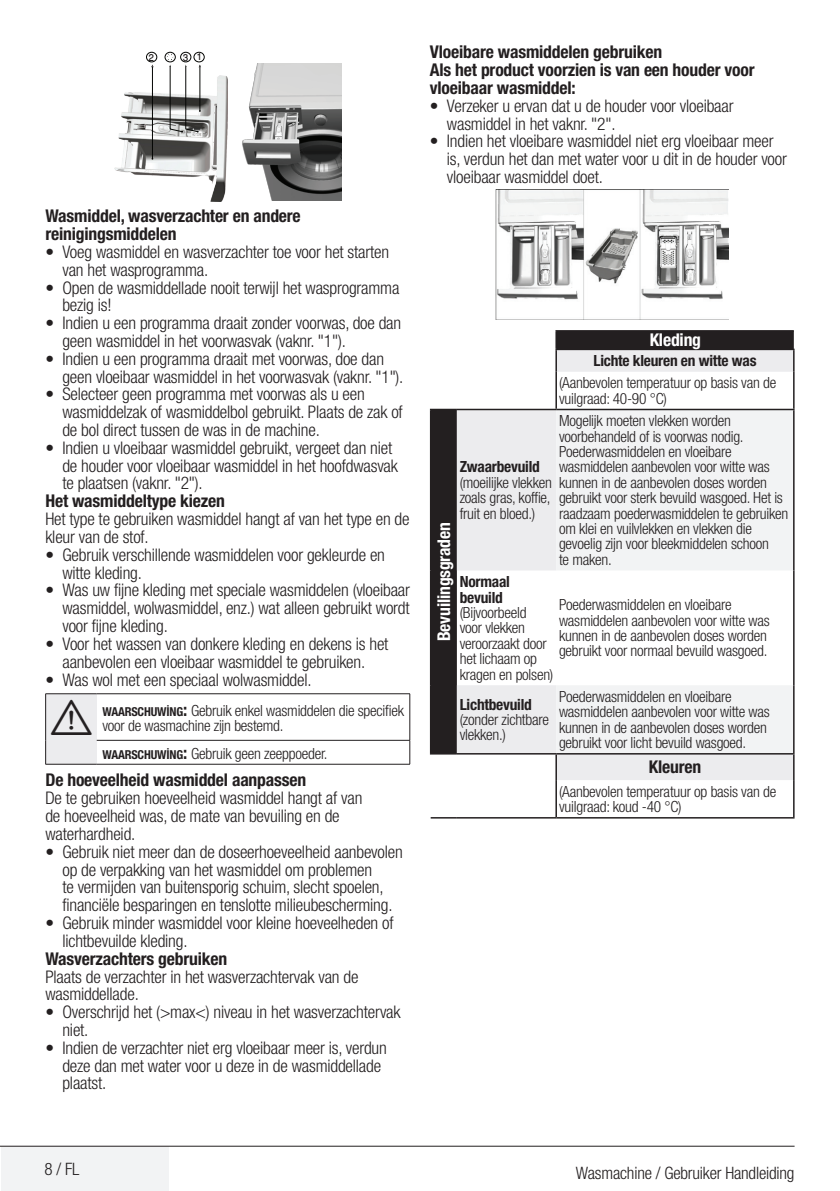
<style>
.page{position:relative;width:840px;height:1191px;background:#fff}
.page>*{position:absolute;margin:0;border:0;box-sizing:border-box;transform-origin:0 0}
.t1{font:44px "ZIWARNUN";color:#231f20}
.t2{font:700 condensed 17.6px/18px "Helvetica Neue LT Pro";letter-spacing:-.01em;color:#231f20}
.t3{font:700 condensed 17.6px "Helvetica Neue LT Pro";letter-spacing:-.01em;color:#fff}
.t4{font:300 condensed 17.4px/17.8px "Helvetica Neue LT Pro";letter-spacing:-.01em;color:#231f20}
.t5{font:300 condensed 17.2px "Helvetica Neue LT Pro";letter-spacing:-.01em;color:#231f20}
.t6{font:300 condensed 15.4px/15.4px "Helvetica Neue LT Pro";letter-spacing:-.015em;color:#231f20}
.t7{font:700 condensed 15.4px/15.4px "Helvetica Neue LT Pro";letter-spacing:-.015em;color:#231f20}
.t8{font:500 13.6px "Win Soft Pro";color:#231f20}
.s1{font-weight:700;font-size:12.4px}
.s2{font-weight:700;font-size:17.6px}
.s3{font-stretch:normal}
</style>
<div class="page">
<div style="left:1px;top:1146px;width:167px;height:45px;background:#f2f3f4"></div>
<hr style="left:0;top:1145px;width:794px;height:1px;background:#231f20">
<img style="left:114px;top:76px;width:114px;height:125px">
<div style="left:164px;top:52px;width:12px;height:10px;border:1px solid #040503;border-radius:50%"></div>
<hr style="left:152px;top:66px;width:1px;height:93px;background:#040503">
<div style="left:146px;top:52px;width:11px;height:10px;border:1px solid #040503;border-radius:50%"></div>
<svg style="left:165px;top:51px;width:53px;height:82px"></svg>
<img style="left:242px;top:63px;width:99px;height:138px">
<div style="left:46px;top:694px;width:51px;height:70px;background:#ececee"></div>
<hr style="left:45px;top:764px;width:52px;height:1px;background:#231f20">
<hr style="left:45px;top:693px;width:52px;height:1px;background:#231f20">
<hr style="left:45px;top:694px;width:1px;height:46px;background:#231f20">
<hr style="left:97px;top:693px;width:313px;height:1px;background:#231f20">
<hr style="left:409px;top:694px;width:1px;height:46px;background:#231f20">
<svg style="left:45px;top:740px;width:1px;height:24px"></svg>
<hr style="left:97px;top:764px;width:313px;height:1px;background:#231f20">
<hr style="left:97px;top:740px;width:313px;height:1px;background:#231f20">
<svg style="left:409px;top:740px;width:1px;height:24px"></svg>
<img style="left:495px;top:190px;width:233px;height:129px">
<svg style="left:430px;top:332px;width:363px;height:421px;fill:#231f20"></svg>
<svg style="left:456px;top:349px;width:336px;height:431px;fill:#ececee"></svg>
<svg style="left:556px;top:410px;width:236px;height:343px;fill:#f2f3f4"></svg>
<hr style="left:555px;top:330px;width:238px;height:2px;background:#231f20">
<hr style="left:555px;top:349px;width:239px;height:1px;background:#231f20">
<svg style="left:555px;top:331px;width:1px;height:41px"></svg>
<hr style="left:792px;top:350px;width:2px;height:22px;background:#231f20">
<hr style="left:555px;top:372px;width:1px;height:37px;background:#231f20">
<hr style="left:792px;top:372px;width:2px;height:37px;background:#231f20">
<hr style="left:429px;top:410px;width:2px;height:160px;background:#231f20">
<hr style="left:429px;top:570px;width:2px;height:115px;background:#231f20">
<hr style="left:429px;top:685px;width:2px;height:68px;background:#231f20">
<svg style="left:429px;top:409px;width:27px;height:1px"></svg>
<hr style="left:456px;top:409px;width:100px;height:1px;background:#231f20">
<hr style="left:792px;top:410px;width:2px;height:160px;background:#231f20">
<hr style="left:556px;top:409px;width:238px;height:1px;background:#231f20">
<hr style="left:792px;top:570px;width:2px;height:115px;background:#231f20">
<hr style="left:792px;top:685px;width:2px;height:68px;background:#231f20">
<svg style="left:429px;top:753px;width:27px;height:1px"></svg>
<hr style="left:456px;top:753px;width:100px;height:1px;background:#231f20">
<svg style="left:555px;top:754px;width:1px;height:26px"></svg>
<hr style="left:792px;top:754px;width:2px;height:26px;background:#231f20">
<hr style="left:556px;top:753px;width:238px;height:1px;background:#231f20">
<hr style="left:555px;top:780px;width:1px;height:37px;background:#231f20">
<hr style="left:792px;top:780px;width:2px;height:37px;background:#231f20">
<svg style="left:430px;top:817px;width:26px;height:1px"></svg>
<hr style="left:456px;top:817px;width:100px;height:1px;background:#231f20">
<hr style="left:556px;top:817px;width:238px;height:1px;background:#231f20">
<p class="t8" style="left:148px;top:47px;width:7px">2</p>
<p class="t8" style="left:183px;top:47px;width:20px">3 1</p>
<p class="t2" style="left:45px;top:207px;width:257px">Wasmiddel, wasverzachter en andere reinigingsmiddelen</p>
<p class="t4" style="left:62px;top:243px;width:328px;text-indent:-17px">• Voeg wasmiddel en wasverzachter toe voor het starten van het wasprogramma.</p>
<p class="t4" style="left:62px;top:278px;width:338px;text-indent:-17px">• Open de wasmiddellade nooit terwijl het wasprogramma bezig is!</p>
<p class="t4" style="left:62px;top:314px;width:340px;text-indent:-17px">• Indien u een programma draait zonder voorwas, doe dan geen wasmiddel in het voorwasvak (vaknr. "1").</p>
<p class="t4" style="left:62px;top:349px;width:342px;text-indent:-17px">• Indien u een programma draait met voorwas, doe dan geen vloeibaar wasmiddel in het voorwasvak (vaknr. "1").</p>
<p class="t4" style="left:62px;top:385px;width:341px;text-indent:-17px">• Selecteer geen programma met voorwas als u een wasmiddelzak of wasmiddelbol gebruikt. Plaats de zak of de bol direct tussen de was in de machine.</p>
<p class="t4" style="left:62px;top:438px;width:337px;text-indent:-17px">• Indien u vloeibaar wasmiddel gebruikt, vergeet dan niet de houder voor vloeibaar wasmiddel in het hoofdwasvak te plaatsen (vaknr. "2").</p>
<p class="t2" style="left:45px;top:492px;width:181px">Het wasmiddeltype kiezen</p>
<p class="t4" style="left:45px;top:510px;width:365px">Het type te gebruiken wasmiddel hangt af van het type en de kleur van de stof.</p>
<p class="t4" style="left:62px;top:545px;width:324px;text-indent:-17px">• Gebruik verschillende wasmiddelen voor gekleurde en witte kleding.</p>
<p class="t4" style="left:62px;top:581px;width:349px;text-align:justify;text-indent:-17px">• Was uw fijne kleding met speciale wasmiddelen (vloeibaar wasmiddel, wolwasmiddel, enz.) wat alleen gebruikt wordt voor fijne kleding.</p>
<p class="t4" style="left:45px;top:634px;width:344px;text-align:center">• Voor het wassen van donkere kleding en dekens is het aanbevolen een vloeibaar wasmiddel te gebruiken.</p>
<p class="t4" style="left:45px;top:670px;width:267px">• Was wol met een speciaal wolwasmiddel.</p>
<h1 class="t1" style="left:51px;top:693px;width:44px">A</h1>
<p class="t6" style="left:102px;top:702px;width:303px"><span class="s1">WAARSCHUWING</span><span class="s2">:</span> Gebruik enkel wasmiddelen die specifiek voor de wasmachine zijn bestemd.</p>
<p class="t6" style="left:102px;top:745px;width:226px"><span class="s1">WAARSCHUWING</span><span class="s2">:</span> Gebruik geen zeeppoeder.</p>
<p class="t2" style="left:45px;top:771px;width:262px">De hoeveelheid wasmiddel aanpassen</p>
<p class="t4" style="left:45px;top:789px;width:318px">De te gebruiken hoeveelheid wasmiddel hangt af van de hoeveelheid was, de mate van bevuiling en de waterhardheid.</p>
<p class="t4" style="left:62px;top:842px;width:342px;text-indent:-17px">• Gebruik niet meer dan de doseerhoeveelheid aanbevolen op de verpakking van het wasmiddel om problemen<br>te vermijden van buitensporig schuim, slecht spoelen, financiële besparingen en tenslotte milieubescherming.</p>
<p class="t4" style="left:62px;top:913px;width:332px;text-indent:-17px">• Gebruik minder wasmiddel voor kleine hoeveelheden of lichtbevuilde kleding.</p>
<p class="t2" style="left:45px;top:949px;width:183px">Wasverzachters gebruiken</p>
<p class="t4" style="left:45px;top:967px;width:314px">Plaats de verzachter in het wasverzachtervak van de wasmiddellade.</p>
<p class="t4" style="left:62px;top:1003px;width:339px;text-indent:-17px">• Overschrijd het (&gt;max&lt;) niveau in het wasverzachtervak niet.</p>
<p class="t4" style="left:62px;top:1038px;width:326px;text-indent:-17px">• Indien de verzachter niet erg vloeibaar meer is, verdun deze dan met water voor u deze in de wasmiddellade plaatst.</p>
<p class="t2" style="left:429px;top:42px;width:326px">Vloeibare wasmiddelen gebruiken<br>Als het product voorzien is van een houder voor vloeibaar wasmiddel:</p>
<p class="t4" style="left:446px;top:97px;width:288px;text-indent:-17px">• Verzeker u ervan dat u de houder voor vloeibaar wasmiddel in het vaknr. "2".</p>
<p class="t4" style="left:446px;top:132px;width:341px;text-indent:-17px">• Indien het vloeibare wasmiddel niet erg vloeibaar meer is, verdun het dan met water voor u dit in de houder voor vloeibaar wasmiddel doet.</p>
<p class="t3" style="left:649px;top:329px;width:53px">Kleding</p>
<p class="t7" style="left:593px;top:353px;width:165px">Lichte kleuren en witte was</p>
<p class="t6" style="left:558px;top:375px;width:219px">(Aanbevolen temperatuur op basis van de vuilgraad: 40-90 <span class="s3">°</span>C)</p>
<p class="t6" style="left:558px;top:413px;width:230px">Mogelijk moeten vlekken worden voorbehandeld of is voorwas nodig.<br>Poederwasmiddelen en vloeibare wasmiddelen aanbevolen voor witte was kunnen in de aanbevolen doses worden gebruikt voor sterk bevuild wasgoed. Het is raadzaam poederwasmiddelen te gebruiken om klei en vuilvlekken en vlekken die gevoelig zijn voor bleekmiddelen schoon<br>te maken.</p>
<p class="t7" style="left:459px;top:459px;width:82px">Zwaarbevuild</p>
<p class="t6" style="left:459px;top:474px;width:94px;text-align:justify">(moeilijke vlekken zoals gras, koffie, fruit en bloed.)</p>
<p class="t3" style="left:433px;top:641px;width:120px;rotate:-90deg">Bevuilingsgraden</p>
<p class="t7" style="left:459px;top:574px;width:52px">Normaal bevuild</p>
<p class="t6" style="left:459px;top:605px;width:95px">(Bijvoorbeeld<br>voor vlekken veroorzaakt door het lichaam op kragen en polsen)</p>
<p class="t6" style="left:558px;top:597px;width:212px">Poederwasmiddelen en vloeibare wasmiddelen aanbevolen voor witte was kunnen in de aanbevolen doses worden gebruikt voor normaal bevuild wasgoed.</p>
<p class="t7" style="left:459px;top:696px;width:74px">Lichtbevuild</p>
<p class="t6" style="left:459px;top:712px;width:91px">(zonder zichtbare vlekken.)</p>
<p class="t6" style="left:558px;top:688px;width:212px">Poederwasmiddelen en vloeibare wasmiddelen aanbevolen voor witte was kunnen in de aanbevolen doses worden gebruikt voor licht bevuild wasgoed.</p>
<p class="t2" style="left:648px;top:757px;width:54px">Kleuren</p>
<p class="t6" style="left:558px;top:783px;width:219px">(Aanbevolen temperatuur op basis van de vuilgraad: koud -40 <span class="s3">°</span>C)</p>
<p class="t5" style="left:44px;top:1158px;width:36px">8 / FL</p>
<p class="t5" style="left:575px;top:1162px;width:220px">Wasmachine / Gebruiker Handleiding</p>
</div>
